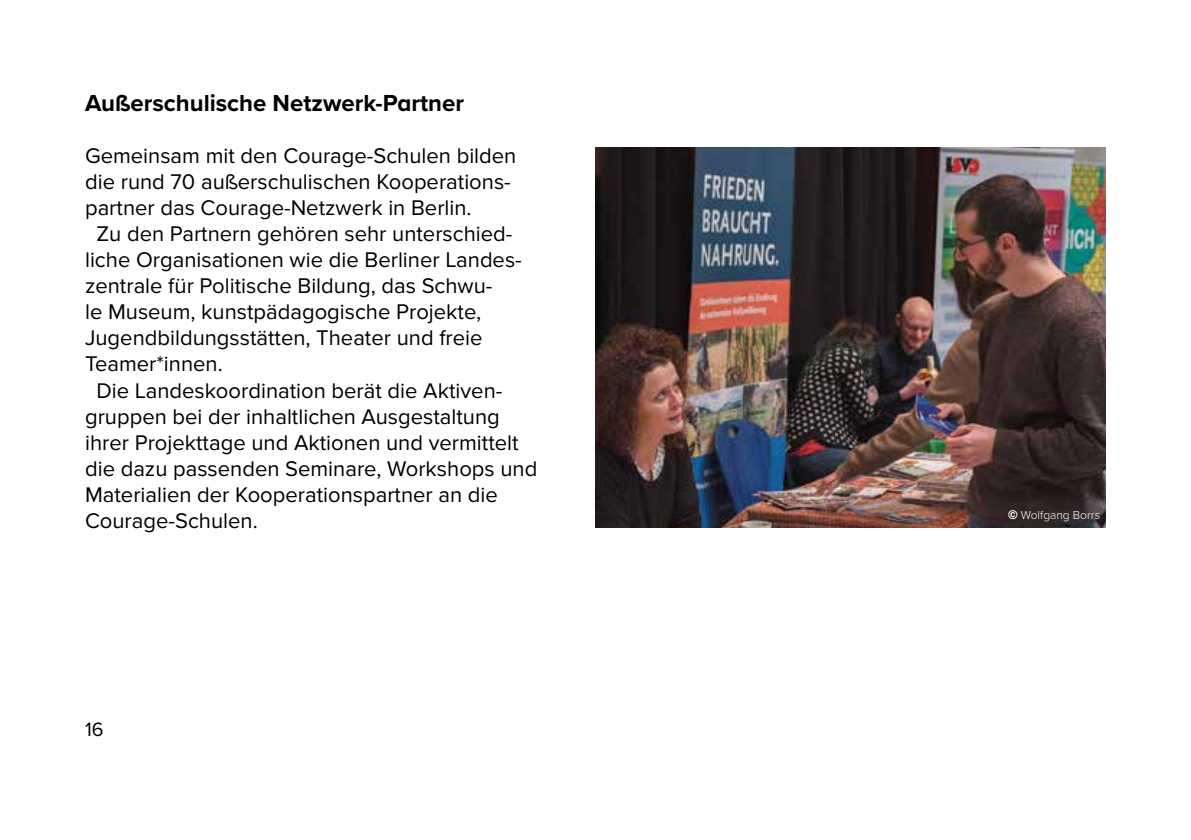
<style>
.page{position:relative;width:1191px;height:840px;background:#fff}
.page>*{position:absolute;margin:0;border:0;box-sizing:border-box;transform-origin:0 0}
.t1{font:700 24px "Proxima Nova";color:#000}
.t2{font:22px "Proxima Nova";color:#000}
.t3{font:20px "Proxima Nova";color:#000}
.t4{font:300 12px "Proxima Nova";color:#fff}
.s1{font-family:"Arial";font-weight:900}
</style>
<div class="page">
<img style="left:595px;top:147px;width:511px;height:380px">
<p class="t1" style="left:85px;top:85px;width:380px">Außerschulische Netzwerk-Partner</p>
<p class="t2" style="left:85px;top:143px;width:433px">Gemeinsam mit den Courage-Schulen bilden</p>
<p class="t2" style="left:85px;top:169px;width:427px">die rund 70 außerschulischen Kooperations-</p>
<p class="t2" style="left:85px;top:195px;width:388px">partner das Courage-Netzwerk in Berlin.</p>
<p class="t2" style="left:96px;top:221px;width:417px">Zu den Partnern gehören sehr unterschied-</p>
<p class="t2" style="left:85px;top:247px;width:438px">liche Organisationen wie die Berliner Landes-</p>
<p class="t2" style="left:85px;top:273px;width:409px">zentrale für Politische Bildung, das Schwu-</p>
<p class="t2" style="left:85px;top:299px;width:398px">le Museum, kunstpädagogische Projekte,</p>
<p class="t2" style="left:85px;top:325px;width:399px">Jugendbildungsstätten, Theater und freie</p>
<p class="t2" style="left:85px;top:351px;width:139px">Teamer*innen.</p>
<p class="t2" style="left:96px;top:377px;width:407px">Die Landeskoordination berät die Aktiven-</p>
<p class="t2" style="left:85px;top:403px;width:416px">gruppen bei der inhaltlichen Ausgestaltung</p>
<p class="t2" style="left:85px;top:429px;width:435px">ihrer Projekttage und Aktionen und vermittelt</p>
<p class="t2" style="left:85px;top:455px;width:454px">die dazu passenden Seminare, Workshops und</p>
<p class="t2" style="left:85px;top:481px;width:414px">Materialien der Kooperationspartner an die</p>
<p class="t2" style="left:85px;top:507px;width:174px">Courage-Schulen.</p>
<p class="t3" style="left:85px;top:717px;width:20px">16</p>
<p class="t4" style="left:1008px;top:508px;width:94px"><span class="s1">©</span> Wolfgang Borrs</p>
</div>
